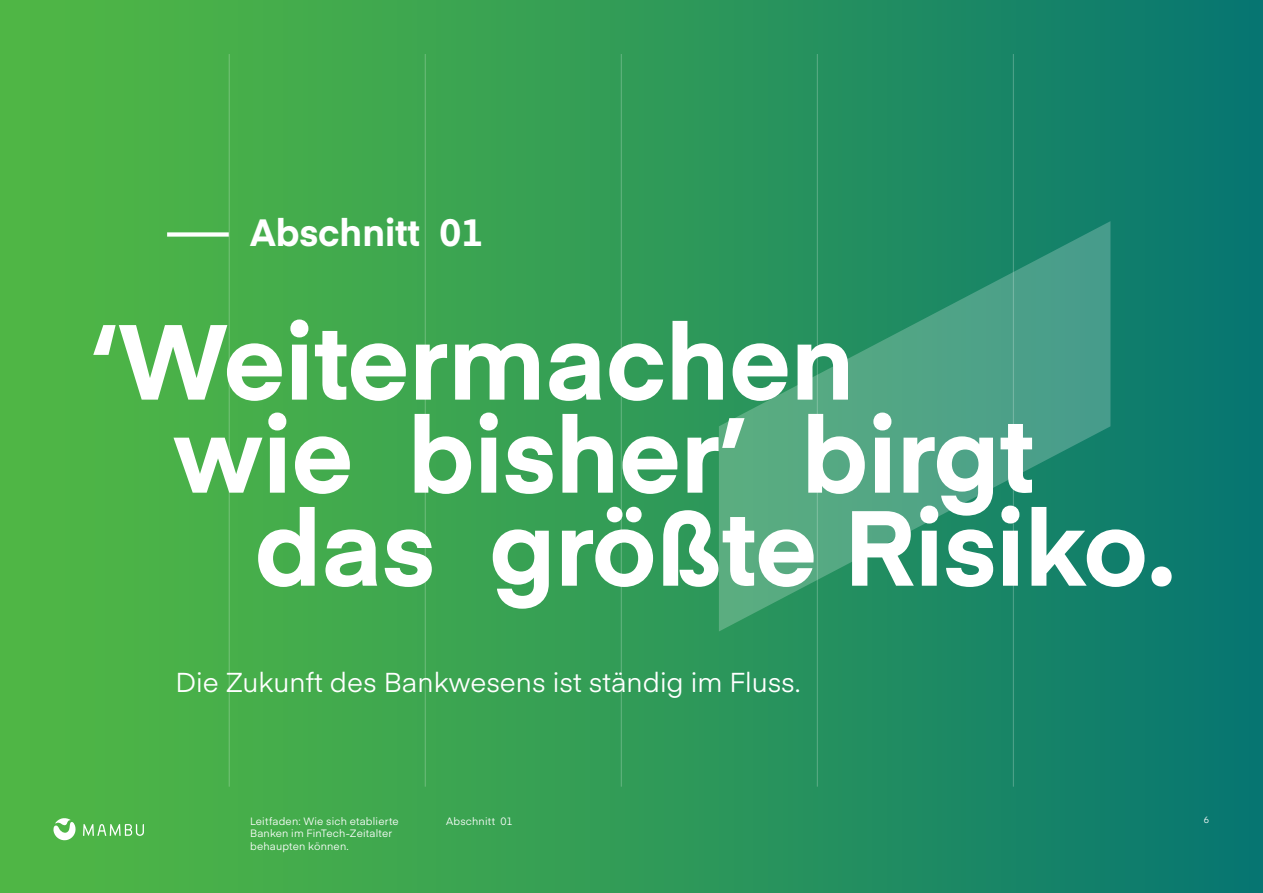
<style>
.page{position:relative;width:1263px;height:893px;background:#fff}
.page>*{position:absolute;margin:0;border:0;box-sizing:border-box;transform-origin:0 0}
.t1{font:700 105px "Eina 01";color:#fff}
.t2{font:700 37.5px "Eina 01";color:#fff}
.t3{font:27px "Eina 01";color:#fff}
.t4{font:10.5px/12.6px "Eina 01";letter-spacing:.02em;color:#fff}
.t5{font:9px "Eina 01";color:#fff}
</style>
<div class="page">
<div style="left:0;top:0;width:1263px;height:893px;background:linear-gradient(to right,#55bb42,#09786f)"></div>
<svg style="left:719px;top:221px;width:391px;height:410px;background:#379774"></svg>
<hr style="left:229px;top:54px;width:1px;height:733px;background:#fff">
<hr style="left:425px;top:54px;width:1px;height:733px;background:#fff">
<hr style="left:621px;top:54px;width:1px;height:733px;background:#fff">
<hr style="left:817px;top:54px;width:1px;height:733px;background:#fff">
<hr style="left:1013px;top:54px;width:1px;height:733px;background:#fff">
<svg style="left:83px;top:824px;width:61px;height:12px"></svg>
<svg style="left:53px;top:818px;width:24px;height:23px"></svg>
<div style="left:167px;top:232px;width:62px;height:5px;background:#fff"></div>
<h2 class="t2" style="left:250px;top:205px;width:234px">Abschnitt 01</h2>
<h1 class="t1" style="left:91px;top:284px;width:765px">‘Weitermachen</h1>
<h1 class="t1" style="left:173px;top:377px;width:863px">wie bisher’ birgt</h1>
<h1 class="t1" style="left:255px;top:470px;width:922px">das größte Risiko.</h1>
<h3 class="t3" style="left:176px;top:662px;width:626px">Die Zukunft des Bankwesens ist ständig im Fluss.</h3>
<p class="t4" style="left:250px;top:814px;width:150px">Leitfaden: Wie sich etablierte<br>Banken im FinTech-Zeitalter behaupten können.</p>
<p class="t4" style="left:446px;top:814px;width:68px">Abschnitt 01</p>
<p class="t5" style="left:1204px;top:813px;width:7px">6</p>
</div>
